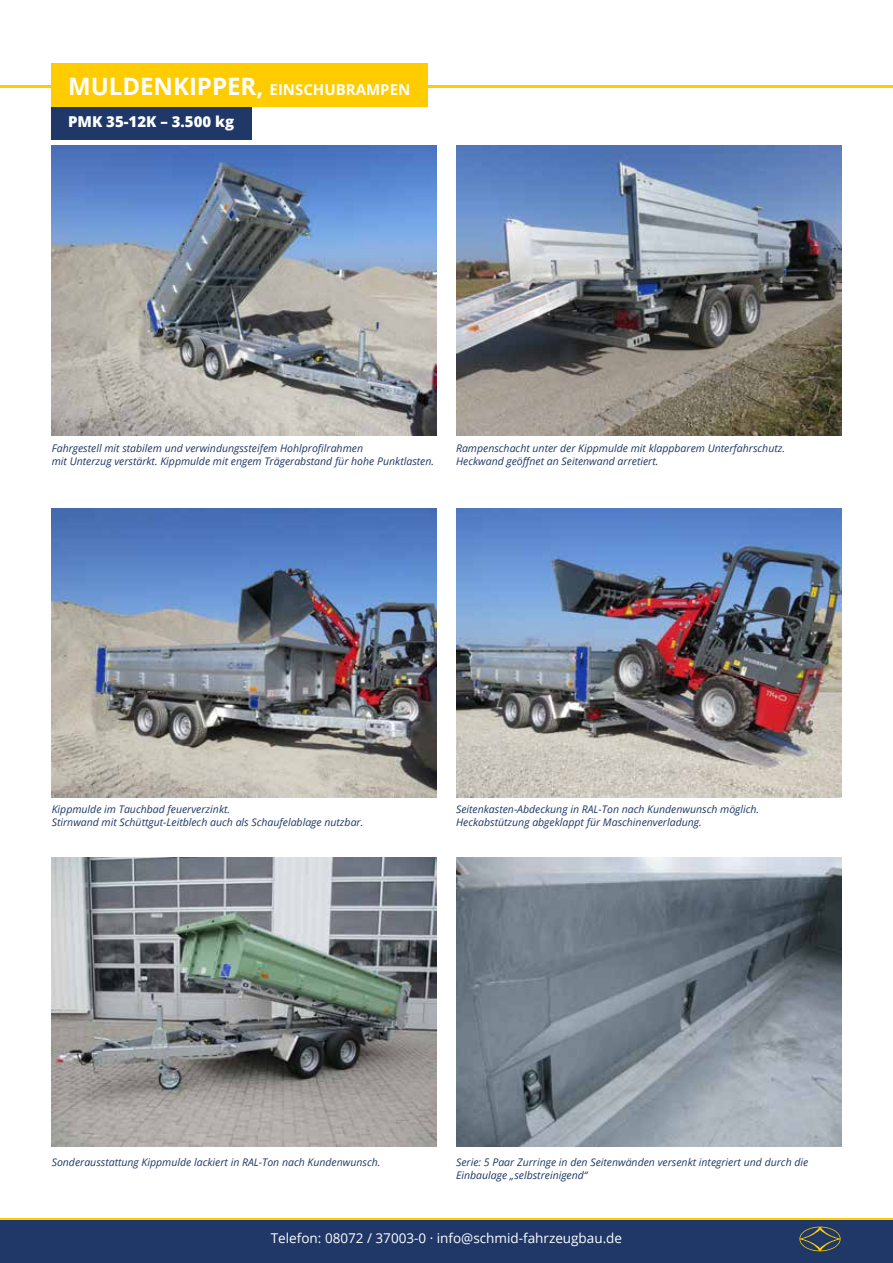
<style>
.page{position:relative;width:893px;height:1263px;background:#fff}
.page>*{position:absolute;margin:0;border:0;box-sizing:border-box;transform-origin:0 0}
.t1{font:700 15px "Open Sans";color:#fff}
.t2{font:800 15px "Open Sans";color:#fff}
.t3{font:13.5px "Open Sans";color:#fff}
.t4{font:italic 10.5px/12.6px "Open Sans";color:#1f3867}
.s1{font-size:24px}
</style>
<div class="page">
<hr style="left:0;top:85px;width:893px;height:2px;background:#fc0">
<hr style="left:0;top:1218px;width:893px;height:2px;background:#fc0">
<div style="left:0;top:1220px;width:893px;height:43px;background:#1f3867"></div>
<svg style="left:799px;top:1226px;width:42px;height:25px"></svg>
<div style="left:51px;top:107px;width:200px;height:32px;background:#1f3867"></div>
<div style="left:51px;top:64px;width:376px;height:43px;background:#fc0"></div>
<img style="left:51px;top:508px;width:386px;height:290px">
<img style="left:51px;top:146px;width:386px;height:289px">
<img style="left:51px;top:857px;width:386px;height:290px">
<img style="left:456px;top:508px;width:386px;height:290px">
<img style="left:456px;top:146px;width:386px;height:289px">
<img style="left:456px;top:858px;width:386px;height:289px">
<h1 class="t1" style="left:68px;top:79px;width:344px"><span class="s1">MULDENKIPPER,</span> EINSCHUBRAMPEN</h1>
<h1 class="t2" style="left:68px;top:110px;width:168px">PMK 35-12K – 3.500 kg</h1>
<p class="t4" style="left:52px;top:442px;width:384px">Fahrgestell mit stabilem und verwindungssteifem Hohlprofilrahmen<br>mit Unterzug verstärkt. Kippmulde mit engem Trägerabstand für hohe Punktlasten.</p>
<p class="t4" style="left:456px;top:442px;width:331px">Rampenschacht unter der Kippmulde mit klappbarem Unterfahrschutz.<br>Heckwand geöffnet an Seitenwand arretiert.</p>
<p class="t4" style="left:52px;top:803px;width:313px">Kippmulde im Tauchbad feuerverzinkt.<br>Stirnwand mit Schüttgut-Leitblech auch als Schaufelablage nutzbar.</p>
<p class="t4" style="left:456px;top:803px;width:305px">Seitenkasten-Abdeckung in RAL-Ton nach Kundenwunsch möglich.<br>Heckabstützung abgeklappt für Maschinenverladung.</p>
<p class="t4" style="left:52px;top:1155px;width:330px">Sonderausstattung Kippmulde lackiert in RAL-Ton nach Kundenwunsch.</p>
<p class="t4" style="left:456px;top:1155px;width:354px">Serie: 5 Paar Zurringe in den Seitenwänden versenkt integriert und durch die<br>Einbaulage „selbstreinigend“</p>
<p class="t3" style="left:271px;top:1229px;width:353px">Telefon: 08072 / 37003-0 · info@schmid-fahrzeugbau.de</p>
</div>
